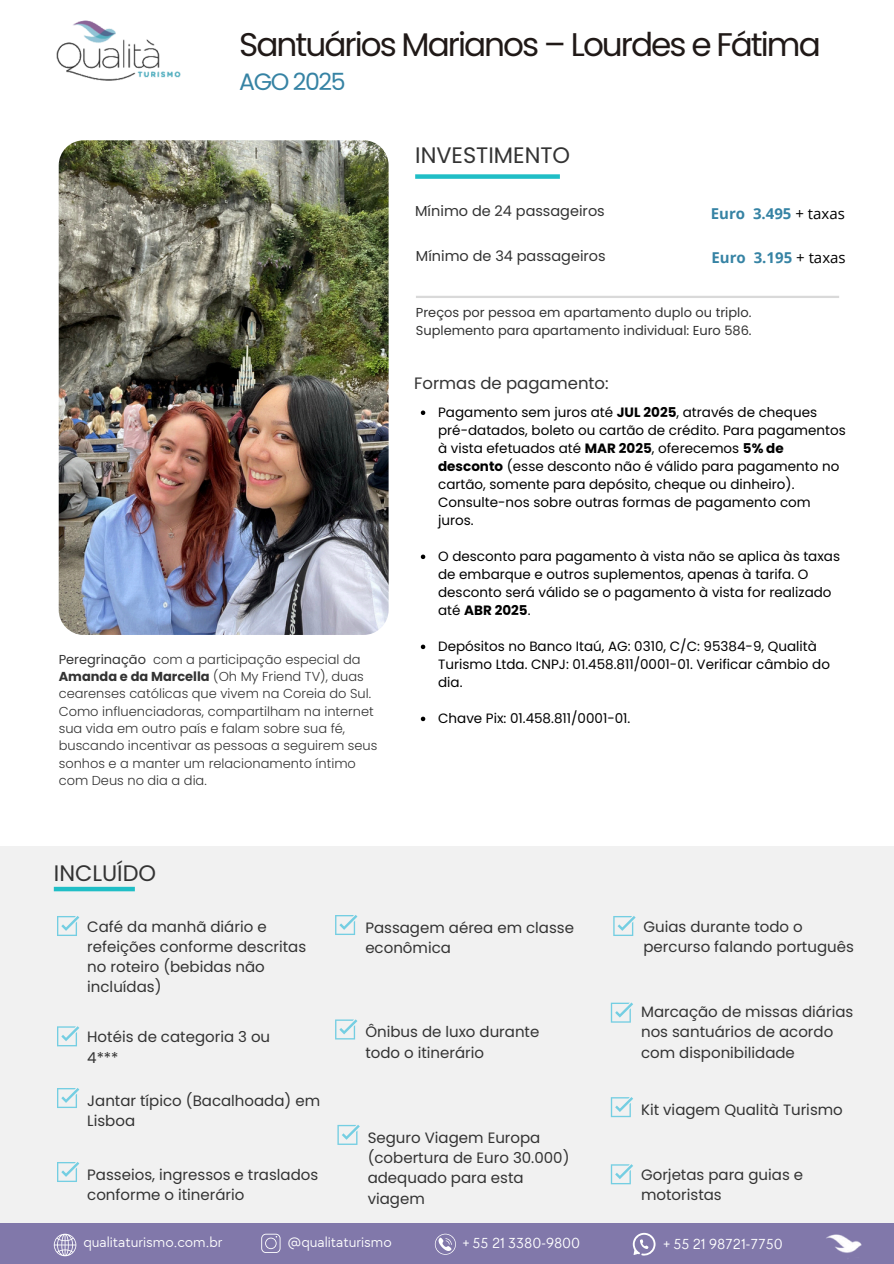
<style>
.page{position:relative;width:894px;height:1264px;background:#fff}
.page>*{position:absolute;margin:0;border:0;box-sizing:border-box;transform-origin:0 0}
.t1{font:32.7px "Poppins";letter-spacing:-.06em;color:#201917}
.t2{font:23.7px "Poppins";letter-spacing:-.06em;color:#3683a4}
.t3{font:22.35px "Poppins";color:#333}
.t4{font:16.5px "Poppins";color:#333}
.t5{font:15px/20.2px "Poppins";color:#333}
.t6{font:15px "TT Chocolates";color:#fff}
.t7{font:700 15px "Open Sans";color:#3683a4}
.t8{font:14.4px "Poppins";color:#333}
.t9{font:13.5px/18px "Poppins";color:#000}
.t10{font:300 12.9px/17.2px "Poppins";color:#333}
.t11{font:12.9px "Poppins";color:#333}
.s1{font-weight:400;color:#000}
.s2{font-weight:400}
.s3{font-weight:700}
</style>
<div class="page">
<img style="left:56px;top:20px;width:125px;height:61px">
<img style="left:59px;top:140px;width:329px;height:495px;border-radius:25px">
<div style="left:0;top:1222px;width:893px;height:41px;background:#8178aa"></div>
<img style="left:799px;top:1222px;width:81px;height:31px">
<svg style="left:435px;top:1233px;width:21px;height:21px"></svg>
<svg style="left:261px;top:1233px;width:19px;height:19px"></svg>
<svg style="left:54px;top:1233px;width:22px;height:23px"></svg>
<svg style="left:632px;top:1232px;width:23px;height:24px"></svg>
<div style="left:415px;top:174px;width:144px;height:5px;background:#20bec6"></div>
<hr style="left:416px;top:296px;width:422px;height:2px;background:#d9d9d9">
<svg style="left:420px;top:410px;width:5px;height:5px"></svg>
<svg style="left:420px;top:554px;width:5px;height:5px"></svg>
<svg style="left:420px;top:644px;width:5px;height:5px"></svg>
<svg style="left:420px;top:716px;width:5px;height:5px"></svg>
<div style="left:0;top:846px;width:893px;height:376px;background:#f1f1f1"></div>
<div style="left:54px;top:886px;width:81px;height:5px;background:#20bec6"></div>
<svg style="left:57px;top:916px;width:22px;height:20px"></svg>
<svg style="left:57px;top:1026px;width:22px;height:20px"></svg>
<svg style="left:57px;top:1162px;width:22px;height:19px"></svg>
<svg style="left:610px;top:1164px;width:23px;height:20px"></svg>
<svg style="left:610px;top:1002px;width:23px;height:20px"></svg>
<svg style="left:335px;top:1019px;width:22px;height:20px"></svg>
<svg style="left:613px;top:916px;width:22px;height:20px"></svg>
<svg style="left:337px;top:1124px;width:23px;height:20px"></svg>
<svg style="left:335px;top:915px;width:22px;height:20px"></svg>
<svg style="left:610px;top:1097px;width:23px;height:20px"></svg>
<svg style="left:57px;top:1088px;width:22px;height:20px"></svg>
<h3 class="t1" style="left:239px;top:22px;width:583px">Santuários Marianos – Lourdes e Fátima</h3>
<h3 class="t2" style="left:239px;top:65px;width:108px">AGO 2025</h3>
<p class="t3" style="left:415px;top:140px;width:156px">INVESTIMENTO</p>
<p class="t8" style="left:415px;top:201px;width:191px">Mínimo de 24 passageiros</p>
<p class="t7" style="left:710px;top:203px;width:136px">Euro 3.495 <span class="s1">+ taxas</span></p>
<h3 class="t8" style="left:416px;top:245px;width:191px">Mínimo de 34 passageiros</h3>
<h3 class="t7" style="left:711px;top:247px;width:136px">Euro 3.195 <span class="s1">+ taxas</span></h3>
<p class="t10" style="left:59px;top:650px;width:320px"><span class="s2">Peregrinação</span> com a participação especial da <span class="s3">Amanda e da Marcella</span> (Oh My Friend TV), duas cearenses católicas que vivem na Coreia do Sul.<br>Como influenciadoras, compartilham na internet sua vida em outro país e falam sobre sua fé, buscando incentivar as pessoas a seguirem seus sonhos e a manter um relacionamento íntimo</p>
<p class="t10" style="left:59px;top:771px;width:149px">com Deus no dia a dia.</p>
<p class="t3" style="left:54px;top:857px;width:104px">INCLUÍDO</p>
<p class="t11" style="left:416px;top:304px;width:337px">Preços por pessoa em apartamento duplo ou triplo.</p>
<h2 class="t11" style="left:416px;top:321px;width:337px">Suplemento para apartamento individual: Euro 586.</h2>
<p class="t4" style="left:414px;top:371px;width:196px">Formas de pagamento:</p>
<p class="t9" style="left:438px;top:403px;width:409px">Pagamento sem juros até <span class="s3">JUL 2025</span>, através de cheques pré-datados, boleto ou cartão de crédito. Para pagamentos à vista efetuados até <span class="s3">MAR 2025</span>, oferecemos <span class="s3">5% de desconto</span> (esse desconto não é válido para pagamento no cartão, somente para depósito, cheque ou dinheiro).<br>Consulte-nos sobre outras formas de pagamento com juros.</p>
<h2 class="t9" style="left:438px;top:547px;width:403px">O desconto para pagamento à vista não se aplica às taxas de embarque e outros suplementos, apenas à tarifa. O desconto será válido se o pagamento à vista for realizado até <span class="s3">ABR 2025</span>.</h2>
<h4 class="t9" style="left:438px;top:637px;width:393px">Depósitos no Banco Itaú, AG: 0310, C/C: 95384-9, Qualità<br>Turismo Ltda. CNPJ: 01.458.811/0001-01. Verificar câmbio do dia.</h4>
<h3 class="t9" style="left:438px;top:709px;width:194px">Chave Pix: 01.458.811/0001-01.</h3>
<h4 class="t5" style="left:87px;top:916px;width:220px">Café da manhã diário e refeições conforme descritas no roteiro (bebidas não incluídas)</h4>
<h3 class="t5" style="left:87px;top:1026px;width:184px">Hotéis de categoria 3 ou<br>4***</h3>
<h3 class="t5" style="left:87px;top:1090px;width:234px">Jantar típico (Bacalhoada) em<br>Lisboa</h3>
<p class="t5" style="left:87px;top:1164px;width:232px">Passeios, ingressos e traslados conforme o itinerário</p>
<p class="t5" style="left:365px;top:917px;width:210px">Passagem aérea em classe econômica</p>
<p class="t5" style="left:365px;top:1021px;width:175px">Ônibus de luxo durante todo o itinerário</p>
<h3 class="t5" style="left:367px;top:1127px;width:203px">Seguro Viagem Europa (cobertura de Euro 30.000) adequado para esta viagem</h3>
<p class="t5" style="left:643px;top:916px;width:212px">Guias durante todo o percurso falando português</p>
<h3 class="t5" style="left:641px;top:1001px;width:214px">Marcação de missas diárias nos santuários de acordo com disponibilidade</h3>
<p class="t5" style="left:641px;top:1099px;width:203px">Kit viagem Qualità Turismo</p>
<p class="t5" style="left:641px;top:1164px;width:163px">Gorjetas para guias e motoristas</p>
<p class="t6" style="left:83px;top:1233px;width:141px">qualitaturismo.com.br</p>
<h3 class="t6" style="left:287px;top:1233px;width:106px">@qualitaturismo</h3>
<p class="t6" style="left:462px;top:1233px;width:119px">+ 55 21 3380-9800</p>
<h3 class="t6" style="left:663px;top:1235px;width:121px">+ 55 21 98721-7750</h3>
</div>
